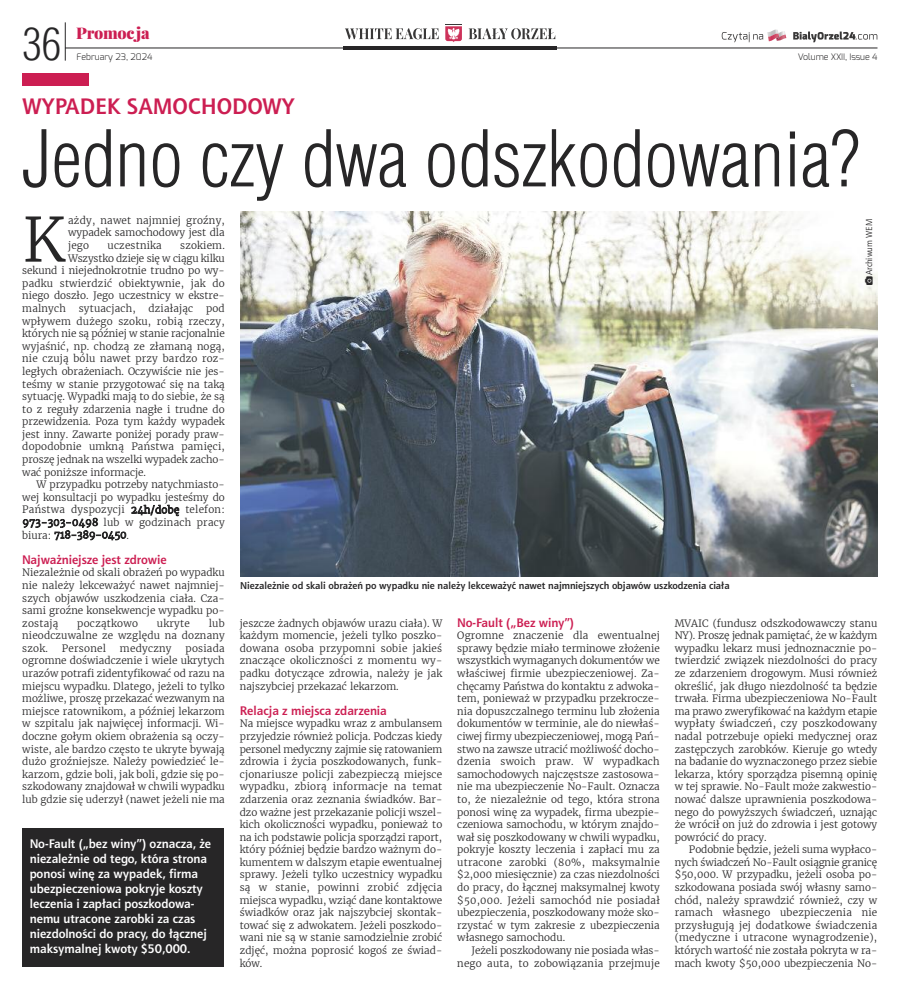
<style>
.page{position:relative;width:900px;height:990px;background:#fff}
.page>*{position:absolute;margin:0;border:0;box-sizing:border-box;transform-origin:0 0}
.t1{font:300 76.25px "Switzerland Cond";color:#272627}
.t2{font:300 60.75px "Merriweather";color:#272627}
.t3{font:300 43.62px "Switzerland Cond";color:#272627}
.t4{font:700 22.5px "Aerton EFN";color:#cc1e52}
.t5{font:900 15.62px "Playfair Display";letter-spacing:-.015em;color:#cc1e52}
.t6{font:700 12.5px/15px "Aerton EFN";color:#fff}
.t7{font:700 12.5px "Aerton EFN";color:#cc1e52}
.t8{font:300 10px/12.6px "Merriweather";letter-spacing:.005em;color:#272627;text-align:justify}
.t9{font:700 10px "Aerton EFN";color:#272627}
.t10{font:300 10px "Merriweather";letter-spacing:-.015em;color:#272627}
.t11{font:300 10px "Merriweather";letter-spacing:.025em;color:#272627}
.t12{font:300 9px "Exo";color:#272627}
.t13{font:8.75px "Aerton EFN";color:#272627}
</style>
<div class="page">
<div style="left:22px;top:73px;width:67px;height:12px;background:#cc1e52"></div>
<img style="left:240px;top:212px;width:637px;height:364px">
<div style="left:22px;top:828px;width:202px;height:139px;background:#272627"></div>
<hr style="left:343px;top:47px;width:214px;height:3px;background:#272627">
<hr style="left:65px;top:48px;width:813px;height:1px;background:#272627">
<hr style="left:65px;top:22px;width:1px;height:39px;background:#272627">
<svg style="left:722px;top:30px;width:64px;height:12px"></svg>
<svg style="left:793px;top:32px;width:84px;height:10px"></svg>
<svg style="left:345px;top:28px;width:94px;height:11px"></svg>
<svg style="left:469px;top:28px;width:86px;height:11px"></svg>
<svg style="left:445px;top:24px;width:17px;height:18px"></svg>
<svg style="left:865px;top:277px;width:8px;height:8px"></svg>
<h3 class="t3" style="left:22px;top:19px;width:40px">36</h3>
<h3 class="t5" style="left:76px;top:25px;width:75px">Promocja</h3>
<p class="t12" style="left:77px;top:51px;width:77px">February 23, 2024</p>
<p class="t12" style="left:798px;top:51px;width:81px">Volume XXII, Issue 4</p>
<h3 class="t4" style="left:22px;top:97px;width:274px">WYPADEK SAMoCHoDoWY</h3>
<h1 class="t1" style="left:22px;top:114px;width:839px">Jedno czy dwa odszkodowania?</h1>
<h2 class="t2" style="left:22px;top:202px;width:45px">K</h2>
<p class="t8" style="left:68px;top:214px;width:158px">ażdy, nawet najmniej groźny, wypadek samochodowy jest dla jego</p>
<p class="t8" style="left:108px;top:239px;width:56px">uczestnika</p>
<p class="t8" style="left:180px;top:239px;width:46px">szokiem.</p>
<p class="t10" style="left:68px;top:252px;width:158px">Wszystko dzieje się w ciągu kilku</p>
<p class="t8" style="left:22px;top:264px;width:204px">sekund i niejednokrotnie trudno po wy-</p>
<p class="t8" style="left:22px;top:277px;width:204px">padku stwierdzić obiektywnie, jak do</p>
<p class="t8" style="left:22px;top:290px;width:204px">niego doszło. Jego uczestnicy w ekstre-</p>
<p class="t8" style="left:22px;top:302px;width:45px">malnych</p>
<p class="t8" style="left:79px;top:302px;width:59px">sytuacjach,</p>
<p class="t8" style="left:149px;top:302px;width:46px">działając</p>
<p class="t8" style="left:22px;top:302px;width:204px;text-indent:184px">pod wpływem dużego szoku, robią rzeczy, których nie są później w stanie racjonalnie wyjaśnić, np. chodzą ze złamaną nogą, nie czują bólu nawet przy bardzo roz&shy;ległych obrażeniach. Oczywiście nie jes&shy;teśmy w stanie przygotować się na taką sytuację. Wypadki mają to do siebie, że są to z reguły zdarzenia nagłe i trudne do przewidzenia. Poza tym każdy wypadek jest inny. Zawarte poniżej porady praw&shy;dopodobnie umkną Państwa pamięci, proszę jednak na wszelki wypadek zacho&shy;wać poniższe informacje.</p>
<p class="t8" style="left:22px;top:478px;width:204px;text-indent:14px">W przypadku potrzeby natychmiasto&shy;wej konsultacji po wypadku jesteśmy do Państwa dyspozycji 24h/dobę telefon:<br>973-303-0498 lub w godzinach pracy biura: 718-389-0450.</p>
<p class="t7" style="left:22px;top:554px;width:146px">Najważniejsze jest zdrowie</p>
<p class="t8" style="left:22px;top:566px;width:204px">Niezależnie od skali obrażeń po wypadku nie należy lekceważyć nawet najmniej&shy;szych objawów uszkodzenia ciała. Cza&shy;sami groźne konsekwencje wypadku po&shy;zostają</p>
<p class="t8" style="left:22px;top:617px;width:204px;text-indent:186px">lub nieodczuwalne ze względu na doznany szok.</p>
<p class="t11" style="left:77px;top:617px;width:62px">początkowo</p>
<p class="t8" style="left:157px;top:617px;width:35px">ukryte</p>
<p class="t8" style="left:22px;top:642px;width:204px;text-indent:163px">posiada ogromne doświadczenie i wiele ukrytych urazów potrafi zidentyfikować od razu na miejscu wypadku. Dlatego, jeżeli to tylko możliwe, proszę przekazać wezwanym na miejsce ratownikom, a później lekarzom w szpitalu jak najwięcej informacji. Wi&shy;doczne gołym okiem obrażenia są oczy&shy;wiste, ale bardzo często te ukryte bywają dużo groźniejsze. Należy powiedzieć le&shy;karzom, gdzie boli, jak boli, gdzie się po&shy;szkodowany znajdował w chwili wypadku lub gdzie się uderzył (nawet jeżeli nie ma</p>
<p class="t11" style="left:62px;top:642px;width:46px">Personel</p>
<p class="t11" style="left:120px;top:642px;width:53px">medyczny</p>
<p class="t6" style="left:30px;top:837px;width:183px">No-Fault („bez winy”) oznacza, że niezależnie od tego, która strona ponosi winę za wypadek, firma ubezpieczeniowa pokryje koszty leczenia i zapłaci poszkodowa&shy;nemu utracone zarobki za czas niezdolności do pracy, do łącznej maksymalnej kwoty $50,000.</p>
<p class="t9" style="left:240px;top:582px;width:491px">Niezależnie od skali obrażeń po wypadku nie należy lekceważyć nawet najmniejszych objawów uszkodzenia ciała</p>
<p class="t13" style="left:866px;top:275px;width:58px;rotate:-90deg">Archiwum WEM</p>
<p class="t8" style="left:240px;top:617px;width:204px">jeszcze żadnych objawów urazu ciała). W każdym momencie, jeżeli tylko poszko&shy;dowana osoba przypomni sobie jakieś znaczące okoliczności z momentu wy&shy;padku dotyczące zdrowia, należy je jak najszybciej przekazać lekarzom.</p>
<p class="t7" style="left:240px;top:706px;width:149px">Relacja z miejsca zdarzenia</p>
<p class="t8" style="left:240px;top:718px;width:204px">Na miejsce wypadku wraz z ambulansem przyjedzie również policja. Podczas kiedy personel medyczny zajmie się ratowaniem zdrowia i życia poszkodowanych, funk&shy;cjonariusze policji zabezpieczą miejsce wypadku, zbiorą informacje na temat zdarzenia oraz zeznania świadków. Bar&shy;dzo ważne jest przekazanie policji wszel&shy;kich okoliczności wypadku, ponieważ to na ich podstawie policja sporządzi raport, który później będzie bardzo ważnym do&shy;kumentem w dalszym etapie ewentualnej sprawy. Jeżeli tylko uczestnicy wypadku są w stanie, powinni zrobić zdjęcia miejsca wypadku, wziąć dane kontaktowe świadków oraz jak najszybciej skontak&shy;tować się z adwokatem. Jeżeli poszkodo&shy;wani nie są w stanie samodzielnie zrobić zdjęć, można poprosić kogoś ze świad&shy;ków.</p>
<p class="t7" style="left:457px;top:617px;width:118px">No-Fault („Bez winy”)</p>
<p class="t8" style="left:457px;top:629px;width:204px">Ogromne znaczenie dla ewentualnej sprawy będzie miało terminowe złożenie wszystkich wymaganych dokumentów we właściwej firmie ubezpieczeniowej. Za&shy;chęcamy Państwa do kontaktu z adwoka&shy;tem, ponieważ w przypadku przekrocze&shy;nia dopuszczalnego terminu lub złożenia dokumentów w terminie, ale do niewłaś&shy;ciwej firmy ubezpieczeniowej, mogą Pań&shy;stwo na zawsze utracić możliwość docho&shy;dzenia swoich praw. W wypadkach samochodowych najczęstsze zastosowa&shy;nie ma ubezpieczenie No-Fault. Oznacza to, że niezależnie od tego, która strona ponosi winę za wypadek, firma ubezpie&shy;czeniowa samochodu, w którym znajdo&shy;wał się poszkodowany w chwili wypadku, pokryje koszty leczenia i zapłaci mu za utracone zarobki (80%, maksymalnie $2,000 miesięcznie) za czas niezdolności do pracy, do łącznej maksymalnej kwoty $50,000. Jeżeli samochód nie posiadał ubezpieczenia, poszkodowany może sko&shy;rzystać w tym zakresie z ubezpieczenia własnego samochodu.</p>
<p class="t8" style="left:457px;top:944px;width:204px;text-align:right">Jeżeli poszkodowany nie posiada włas&shy;nego auta, to zobowiązania przejmuje</p>
<p class="t8" style="left:675px;top:617px;width:204px">MVAIC (fundusz odszkodowawczy stanu NY). Proszę jednak pamiętać, że w każdym wypadku lekarz musi jednoznacznie po&shy;twierdzić związek niezdolności do pracy ze zdarzeniem drogowym. Musi również określić, jak długo niezdolność ta będzie trwała. Firma ubezpieczeniowa No-Fault ma prawo zweryfikować na każdym etapie wypłaty świadczeń, czy poszkodowany nadal potrzebuje opieki medycznej oraz zastępczych zarobków. Kieruje go wtedy na badanie do wyznaczonego przez siebie lekarza, który sporządza pisemną opinię w tej sprawie. No-Fault może zakwestio&shy;nować dalsze uprawnienia poszkodowa&shy;nego do powyższych świadczeń, uznając że wrócił on już do zdrowia i jest gotowy powrócić do pracy.</p>
<p class="t8" style="left:675px;top:843px;width:204px;text-indent:14px">Podobnie będzie, jeżeli suma wypłaco&shy;nych świadczeń No-Fault osiągnie granicę $50,000. W przypadku, jeżeli osoba po&shy;szkodowana posiada swój własny samo&shy;chód, należy sprawdzić również, czy w ramach własnego ubezpieczenia nie przysługują jej dodatkowe świadczenia (medyczne i utracone wynagrodzenie), których wartość nie została pokryta w ra&shy;mach kwoty $50,000 ubezpieczenia No-</p>
</div>
